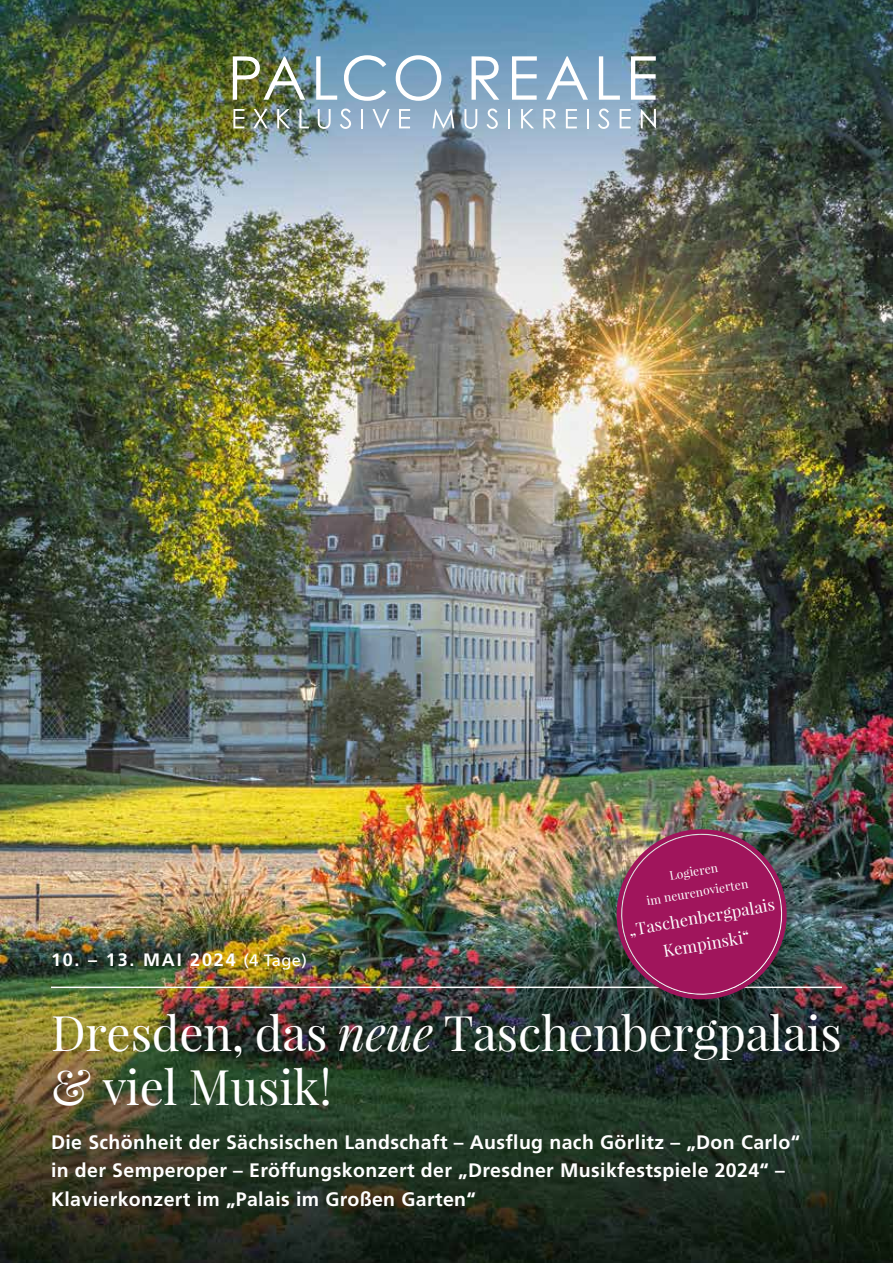
<style>
.page{position:relative;width:893px;height:1263px;background:#fff}
.page>*{position:absolute;margin:0;border:0;box-sizing:border-box;transform-origin:0 0}
.t1{font:48px/54px "Playfair Display";letter-spacing:-.005em;color:#fff}
.t2{font:700 19.5px/28.5px "Frutiger LT Std";letter-spacing:.02em;color:#fff}
.t3{font:700 18px "Frutiger LT Std";letter-spacing:.1em;color:#fff}
.t4{font:16.5px/27px "Playfair Display";color:#fff;text-align:center}
.t5{font:12px/21px "Playfair Display";color:#fff;text-align:center}
.s1{font-weight:400;font-size:16.5px}
.s2{font-style:italic}
</style>
<div class="page">
<img style="left:0;top:0;width:893px;height:1263px">
<hr style="left:51px;top:986px;width:791px;height:2px;background:#fff">
<svg style="left:233px;top:109px;width:11px;height:19px"></svg>
<svg style="left:253px;top:109px;width:15px;height:19px"></svg>
<svg style="left:277px;top:109px;width:13px;height:19px"></svg>
<svg style="left:299px;top:109px;width:10px;height:19px"></svg>
<svg style="left:318px;top:109px;width:13px;height:20px"></svg>
<svg style="left:340px;top:109px;width:11px;height:20px"></svg>
<svg style="left:361px;top:109px;width:2px;height:19px"></svg>
<svg style="left:372px;top:109px;width:18px;height:19px"></svg>
<svg style="left:399px;top:109px;width:11px;height:19px"></svg>
<svg style="left:432px;top:109px;width:22px;height:19px"></svg>
<svg style="left:464px;top:109px;width:13px;height:20px"></svg>
<svg style="left:486px;top:109px;width:12px;height:20px"></svg>
<svg style="left:508px;top:109px;width:2px;height:19px"></svg>
<svg style="left:521px;top:109px;width:13px;height:19px"></svg>
<svg style="left:543px;top:109px;width:13px;height:19px"></svg>
<svg style="left:566px;top:109px;width:11px;height:19px"></svg>
<svg style="left:587px;top:109px;width:2px;height:19px"></svg>
<svg style="left:598px;top:109px;width:11px;height:20px"></svg>
<svg style="left:620px;top:109px;width:11px;height:19px"></svg>
<svg style="left:641px;top:109px;width:15px;height:19px"></svg>
<img style="left:233px;top:56px;width:72px;height:44px">
<svg style="left:316px;top:56px;width:21px;height:44px"></svg>
<svg style="left:344px;top:55px;width:42px;height:46px"></svg>
<svg style="left:396px;top:55px;width:45px;height:46px"></svg>
<svg style="left:471px;top:56px;width:28px;height:44px"></svg>
<svg style="left:512px;top:56px;width:25px;height:44px"></svg>
<svg style="left:546px;top:56px;width:42px;height:44px"></svg>
<svg style="left:599px;top:56px;width:21px;height:44px"></svg>
<svg style="left:631px;top:56px;width:25px;height:44px"></svg>
<div style="left:611px;top:824px;width:187px;height:186px;background:#000;opacity:.3"></div>
<img style="left:612px;top:825px;width:179px;height:179px">
<p class="t3" style="left:51px;top:949px;width:257px">10. – 13. MAI 2024 <span class="s1">(4 Tage)</span></p>
<p class="t5" style="left:641px;top:870px;width:104px;rotate:-10deg">Logieren<br>im neurenovierten</p>
<p class="t4" style="left:626px;top:916px;width:150px;rotate:-10deg">„Taschenbergpalais<br>Kempinski“</p>
<h1 class="t1" style="left:51px;top:1006px;width:792px">Dresden, das <span class="s2">neue</span> Taschenbergpalais &amp; viel Musik!</h1>
<p class="t2" style="left:51px;top:1128px;width:750px">Die Schönheit der Sächsischen Landschaft – Ausflug nach Görlitz – „Don Carlo“ in der Semperoper – Eröffungskonzert der „Dresdner Musikfestspiele 2024“ –<br>Klavierkonzert im „Palais im Großen Garten“</p>
</div>
